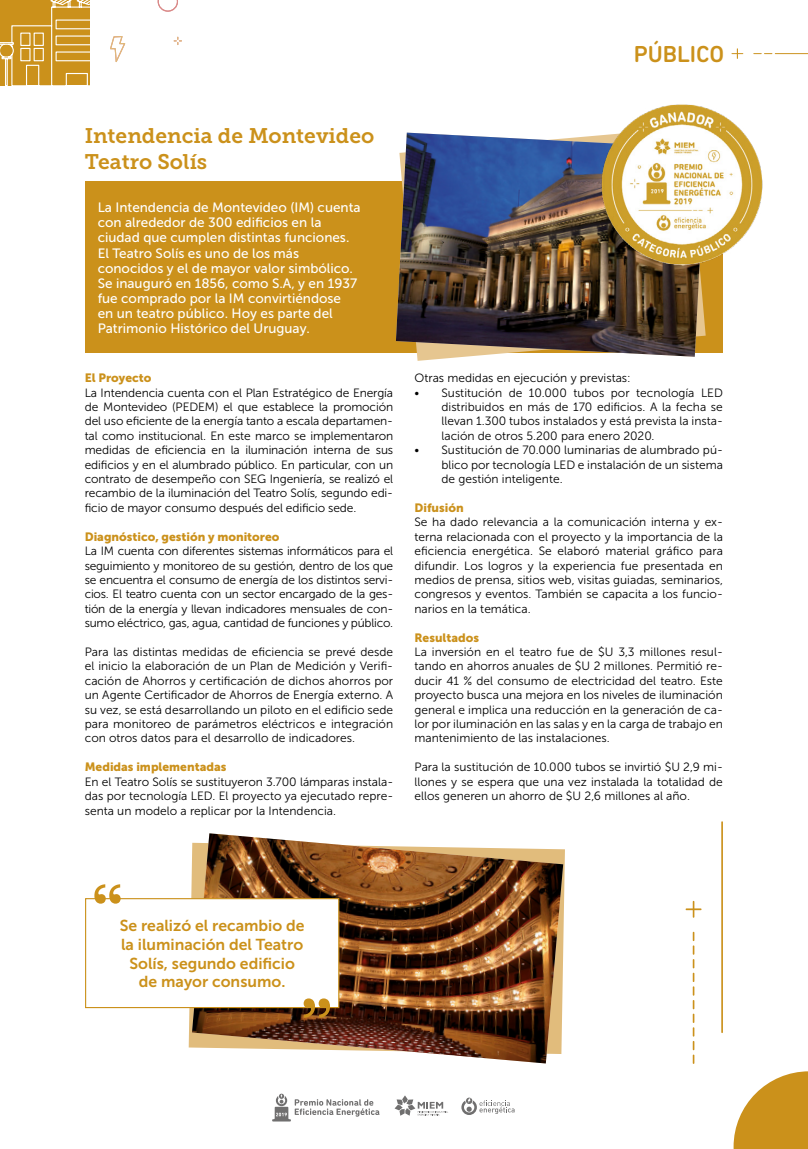
<style>
.page{position:relative;width:808px;height:1149px;background:#fff}
.page>*{position:absolute;margin:0;border:0;box-sizing:border-box;transform-origin:0 0}
.t1{font:500 23.55px "DIN Next Rounded LT Pro";color:#cb911b}
.t2{font:21px/25.2px "Museo Slab 700";color:#cb911b}
.t3{font:15.75px/18.9px "Museo Sans 700";color:#cb911b;text-align:center}
.t4{font:13.5px/15px "Museo Sans 500";color:#fff}
.t5{font:12px/14.4px "Museo Sans 300";color:#000;text-align:justify}
.t6{font:12px "Museo Sans 900";color:#cb911b}
</style>
<div class="page">
<svg style="left:461px;top:1097px;width:53px;height:17px"></svg>
<svg style="left:395px;top:1095px;width:53px;height:20px"></svg>
<svg style="left:272px;top:1093px;width:107px;height:28px"></svg>
<svg style="left:733px;top:1071px;width:75px;height:77px"></svg>
<div style="left:85px;top:182px;width:638px;height:171px;background:#cb911b"></div>
<img style="left:192px;top:833px;width:371px;height:230px">
<div style="left:85px;top:897px;width:254px;height:110px;background:#fff;border:1px solid #cb911b"></div>
<svg style="left:686px;top:900px;width:15px;height:17px"></svg>
<svg style="left:693px;top:931px;width:1px;height:132px"></svg>
<hr style="left:721px;top:821px;width:2px;height:211px;background:#cb911b">
<svg style="left:0;top:0;width:182px;height:86px"></svg>
<img style="left:396px;top:133px;width:310px;height:223px">
<svg style="left:304px;top:998px;width:26px;height:19px"></svg>
<svg style="left:94px;top:884px;width:27px;height:19px"></svg>
<svg style="left:753px;top:53px;width:55px;height:1px"></svg>
<svg style="left:731px;top:48px;width:12px;height:11px"></svg>
<img style="left:597px;top:104px;width:166px;height:164px">
<h1 class="t1" style="left:634px;top:41px;width:92px">PÚBLICO</h1>
<h2 class="t2" style="left:85px;top:124px;width:291px">Intendencia de Montevideo<br>Teatro Solís</h2>
<p class="t4" style="left:98px;top:200px;width:264px">La Intendencia de Montevideo (IM) cuenta con alrededor de 300 edificios en la ciudad que cumplen distintas funciones.<br>El Teatro Solís es uno de los más conocidos y el de mayor valor simbólico.<br>Se inauguró en 1856, como S.A, y en 1937 fue comprado por la IM convirtiéndose<br>en un teatro público. Hoy es parte del Patrimonio Histórico del Uruguay.</p>
<p class="t6" style="left:85px;top:371px;width:68px">El Proyecto</p>
<p class="t5" style="left:85px;top:385px;width:310px">La Intendencia cuenta con el Plan Estratégico de Energía de Montevideo (PEDEM) el que establece la promoción del uso eficiente de la energía tanto a escala departamen&shy;tal como institucional. En este marco se implementaron medidas de eficiencia en la iluminación interna de sus edificios y en el alumbrado público. En particular, con un contrato de desempeño con SEG Ingeniería, se realizó el recambio de la iluminación del Teatro Solís, segundo edi&shy;ficio de mayor consumo después del edificio sede.</p>
<p class="t6" style="left:85px;top:529px;width:196px">Diagnóstico, gestión y monitoreo</p>
<p class="t5" style="left:85px;top:543px;width:310px">La IM cuenta con diferentes sistemas informáticos para el seguimiento y monitoreo de su gestión, dentro de los que se encuentra el consumo de energía de los distintos servi&shy;cios. El teatro cuenta con un sector encargado de la ges&shy;tión de la energía y llevan indicadores mensuales de con&shy;sumo eléctrico, gas, agua, cantidad de funciones y público.</p>
<p class="t5" style="left:85px;top:644px;width:310px">Para las distintas medidas de eficiencia se prevé desde el inicio la elaboración de un Plan de Medición y Verifi&shy;cación de Ahorros y certificación de dichos ahorros por un Agente Certificador de Ahorros de Energía externo. A su vez, se está desarrollando un piloto en el edificio sede para monitoreo de parámetros eléctricos e integración con otros datos para el desarrollo de indicadores.</p>
<p class="t6" style="left:85px;top:760px;width:143px">Medidas implementadas</p>
<p class="t5" style="left:85px;top:774px;width:310px">En el Teatro Solís se sustituyeron 3.700 lámparas instala&shy;das por tecnología LED. El proyecto ya ejecutado repre&shy;senta un modelo a replicar por la Intendencia.</p>
<p class="t5" style="left:414px;top:371px;width:218px">Otras medidas en ejecución y previstas:</p>
<p class="t5" style="left:441px;top:385px;width:283px;text-indent:-27px">• Sustitución de 10.000 tubos por tecnología LED distribuidos en más de 170 edificios. A la fecha se llevan 1.300 tubos instalados y está prevista la insta&shy;lación de otros 5.200 para enero 2020.</p>
<p class="t5" style="left:441px;top:443px;width:283px;text-indent:-27px">• Sustitución de 70.000 luminarias de alumbrado pú&shy;blico por tecnología LED e instalación de un sistema de gestión inteligente.</p>
<p class="t6" style="left:414px;top:500px;width:51px">Difusión</p>
<p class="t5" style="left:414px;top:515px;width:310px">Se ha dado relevancia a la comunicación interna y ex&shy;terna relacionada con el proyecto y la importancia de la eficiencia energética. Se elaboró material gráfico para difundir. Los logros y la experiencia fue presentada en medios de prensa, sitios web, visitas guiadas, seminarios, congresos y eventos. También se capacita a los funcio&shy;narios en la temática.</p>
<p class="t6" style="left:414px;top:630px;width:66px">Resultados</p>
<p class="t5" style="left:414px;top:644px;width:310px">La inversión en el teatro fue de $U 3,3 millones resul&shy;tando en ahorros anuales de $U 2 millones. Permitió re&shy;ducir 41 % del consumo de electricidad del teatro. Este proyecto busca una mejora en los niveles de iluminación general e implica una reducción en la generación de ca&shy;lor por iluminación en las salas y en la carga de trabajo en mantenimiento de las instalaciones.</p>
<p class="t5" style="left:414px;top:759px;width:310px">Para la sustitución de 10.000 tubos se invirtió $U 2,9 mi&shy;llones y se espera que una vez instalada la totalidad de ellos generen un ahorro de $U 2,6 millones al año.</p>
<h3 class="t3" style="left:120px;top:915px;width:186px">Se realizó el recambio de la iluminación del Teatro<br>Solís, segundo edificio de mayor consumo.</h3>
</div>
